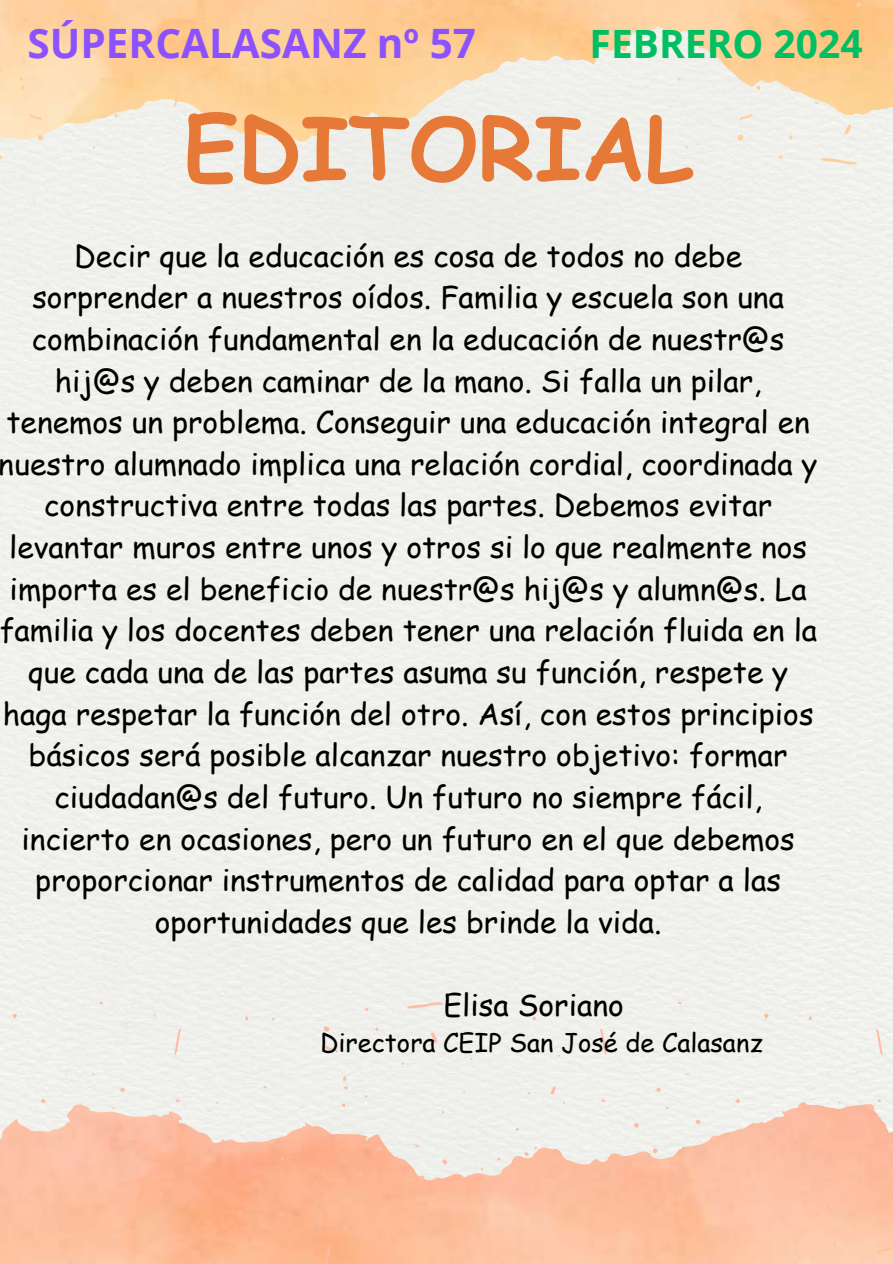
<style>
.page{position:relative;width:893px;height:1264px;background:#fff}
.page>*{position:absolute;margin:0;border:0;box-sizing:border-box;transform-origin:0 0}
.t1{font:700 87px "Comic Sans MS";color:#e77938}
.t2{font:700 40.5px "Open Sans";color:#8c52ff}
.t3{font:700 39px "Open Sans";color:#00bf63}
.t4{font:30px/41.7px "Comic Sans MS";color:#000;text-align:center}
.t5{font:25.5px "Comic Sans MS";color:#000}
</style>
<div class="page">
<svg style="left:0;top:1001px;width:221px;height:262px;background:#f6d4c0"></svg>
<svg style="left:221px;top:1001px;width:275px;height:262px;background:#f5d7c4"></svg>
<svg style="left:496px;top:1001px;width:276px;height:262px;background:#f5dbcb"></svg>
<svg style="left:772px;top:1001px;width:120px;height:262px;background:#f7d4c1"></svg>
<svg style="left:0;top:0;width:382px;height:165px;background:#f9d9b0"></svg>
<svg style="left:634px;top:0;width:258px;height:165px;background:#f6dfc2"></svg>
<h2 class="t2" style="left:28px;top:15px;width:450px">SÚPERCALASANZ nº 57</h2>
<h3 class="t3" style="left:589px;top:17px;width:274px">FEBRERO 2024</h3>
<h1 class="t1" style="left:183px;top:84px;width:511px">EDITORIAL</h1>
<p class="t4" style="left:-1px;top:233px;width:820px">Decir que la educación es cosa de todos no debe sorprender a nuestros oídos. Familia y escuela son una combinación fundamental en la educación de nuestr@s hij@s y deben caminar de la mano. Si falla un pilar, tenemos un problema. Conseguir una educación integral en nuestro alumnado implica una relación cordial, coordinada y constructiva entre todas las partes. Debemos evitar levantar muros entre unos y otros si lo que realmente nos importa es el beneficio de nuestr@s hij@s y alumn@s. La familia y los docentes deben tener una relación fluida en la que cada una de las partes asuma su función, respete y haga respetar la función del otro. Así, con estos principios básicos será posible alcanzar nuestro objetivo: formar ciudadan@s del futuro. Un futuro no siempre fácil, incierto en ocasiones, pero un futuro en el que debemos proporcionar instrumentos de calidad para optar a las oportunidades que les brinde la vida.</p>
<p class="t4" style="left:443px;top:983px;width:182px">Elisa Soriano</p>
<p class="t5" style="left:320px;top:1024px;width:444px">Directora CEIP San José de Calasanz</p>
</div>
